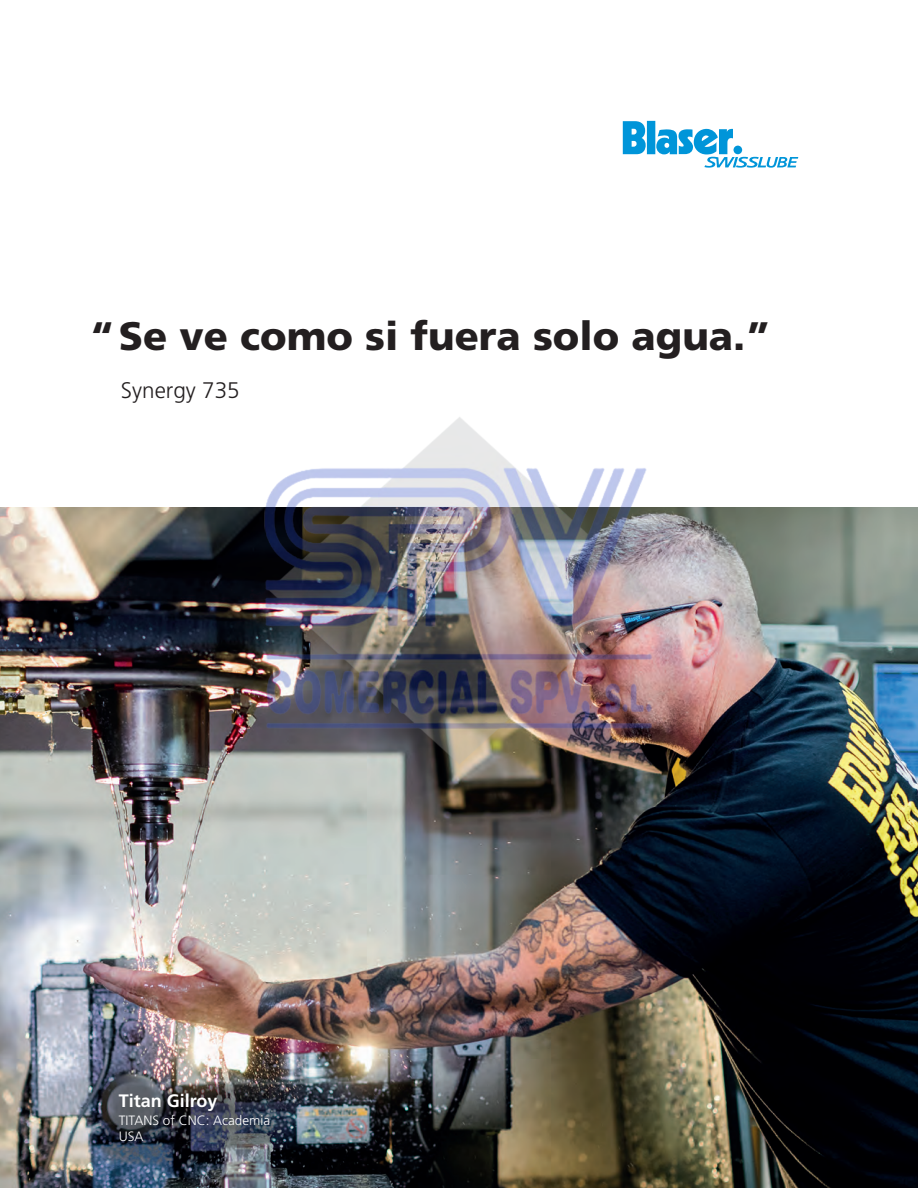
<style>
.page{position:relative;width:918px;height:1188px;background:#fff}
.page>*{position:absolute;margin:0;border:0;box-sizing:border-box;transform-origin:0 0}
.t1{font:900 39.75px "Frutiger LT Std";color:#231f20}
.t2{font:300 22.5px "Frutiger LT Std";color:#231f20}
.t3{font:700 18px "Frutiger LT Std";color:#fff}
.t4{font:300 13.5px/16.5px "Frutiger LT Std";color:#fff}
</style>
<div class="page">
<img style="left:0;top:508px;width:918px;height:680px">
<div style="left:647px;top:121px;width:8px;height:33px;background:#0095d9"></div>
<svg style="left:623px;top:121px;width:23px;height:33px"></svg>
<svg style="left:656px;top:129px;width:142px;height:39px"></svg>
<img style="left:234px;top:417px;width:450px;height:401px">
<p class="t1" style="left:90px;top:312px;width:681px">“Se ve como si fuera solo agua.’’</p>
<p class="t2" style="left:121px;top:377px;width:120px">Synergy 735</p>
<p class="t3" style="left:119px;top:1090px;width:100px">Titan Gilroy</p>
<p class="t4" style="left:119px;top:1112px;width:153px">TITANS of CNC: Academia<br>USA</p>
</div>
